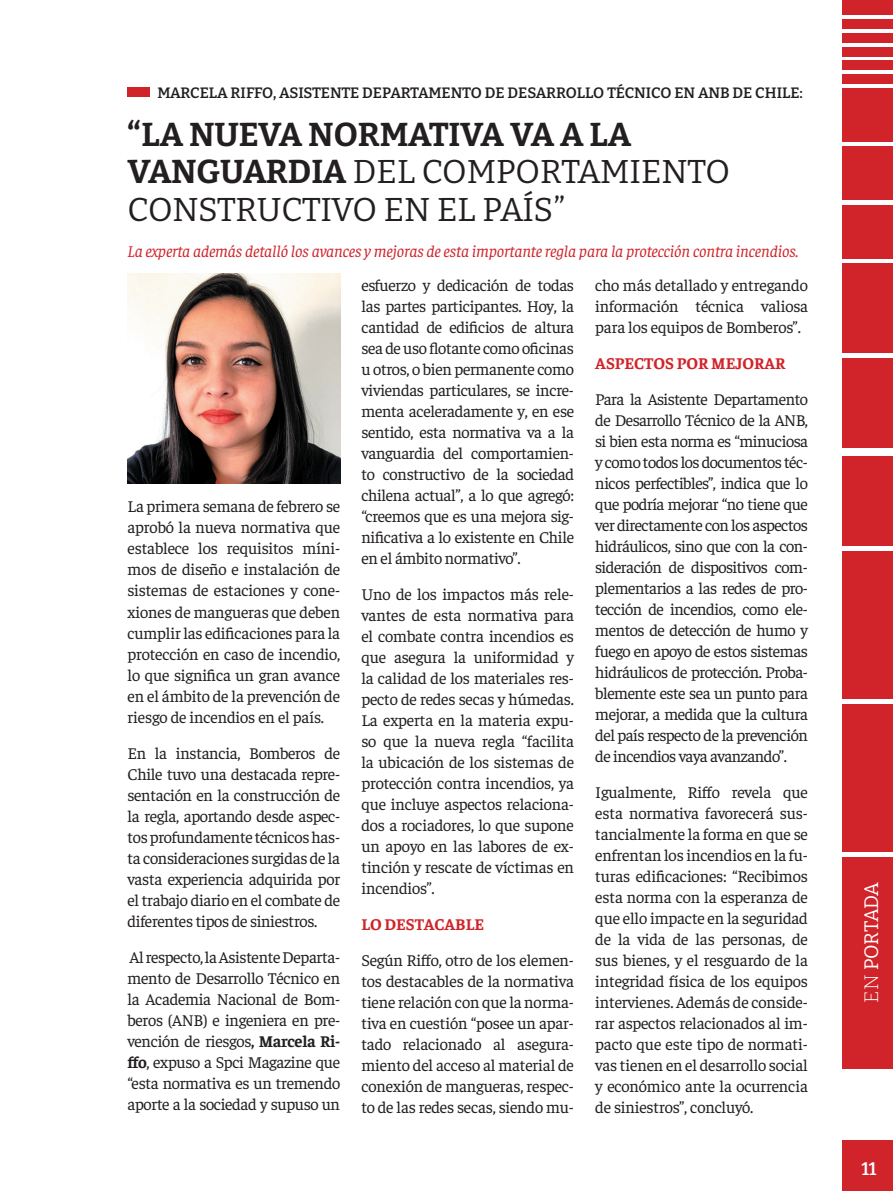
<style>
.page{position:relative;width:893px;height:1191px;background:#fff}
.page>*{position:absolute;margin:0;border:0;box-sizing:border-box;transform-origin:0 0}
.t1{font:33px/37.5px "Bitter";letter-spacing:-.02em;color:#231f20}
.t2{font:19.5px "Bitter";letter-spacing:-.025em;color:#fff}
.t3{font:600 18px "Bitter";color:#fff}
.t4{font:16.5px/21px "Faustina";letter-spacing:-.015em;color:#231f20;text-align:justify}
.t5{font:italic 16.5px "Faustina";letter-spacing:-.01em;color:#d1232a}
.t6{font:700 16.5px "Faustina";color:#d1232a}
.t7{font:600 15px "Bitter";letter-spacing:-.01em;color:#231f20}
.s1{font-weight:700}
.s2{font-weight:300}
</style>
<div class="page">
<div style="left:842px;top:1140px;width:51px;height:51px;background:#d1232a"></div>
<div style="left:842px;top:0;width:51px;height:15px;background:#d1232a"></div>
<div style="left:842px;top:19px;width:51px;height:10px;background:#d1232a"></div>
<div style="left:842px;top:33px;width:51px;height:10px;background:#d1232a"></div>
<div style="left:842px;top:47px;width:51px;height:9px;background:#d1232a"></div>
<div style="left:842px;top:61px;width:51px;height:9px;background:#d1232a"></div>
<div style="left:842px;top:74px;width:51px;height:10px;background:#d1232a"></div>
<div style="left:842px;top:88px;width:51px;height:53px;background:#d1232a"></div>
<div style="left:842px;top:147px;width:51px;height:53px;background:#d1232a"></div>
<div style="left:842px;top:205px;width:51px;height:53px;background:#d1232a"></div>
<div style="left:842px;top:264px;width:51px;height:89px;background:#d1232a"></div>
<div style="left:842px;top:358px;width:51px;height:90px;background:#d1232a"></div>
<div style="left:842px;top:456px;width:51px;height:89px;background:#d1232a"></div>
<div style="left:842px;top:551px;width:51px;height:147px;background:#d1232a"></div>
<div style="left:842px;top:704px;width:51px;height:148px;background:#d1232a"></div>
<div style="left:842px;top:857px;width:51px;height:212px;background:#d1232a"></div>
<img style="left:128px;top:273px;width:212px;height:210px">
<div style="left:128px;top:87px;width:22px;height:10px;background:#d1232a"></div>
<p class="t7" style="left:157px;top:83px;width:647px">MARCELA RIFFO, ASISTENTE DEPARTAMENTO DE DESARROLLO TÉCNICO EN ANB DE CHILE:</p>
<h1 class="t1" style="left:128px;top:115px;width:604px"><span class="s1">“LA NUEVA NORMATIVA VA A LA<br>VANGUARDIA</span> DEL COMPORTAMIENTO<br>CONSTRUCTIVO EN EL PAÍS”</h1>
<p class="t5" style="left:128px;top:241px;width:672px">La experta además detalló los avances y mejoras de esta importante regla para la protección contra incendios.</p>
<p class="t4" style="left:128px;top:495px;width:214px">La primera semana de febrero se aprobó la nueva normativa que establece los requisitos míni&shy;mos de diseño e instalación de sistemas de estaciones y cone&shy;xiones de mangueras que deben cumplir las edificaciones para la protección en caso de incendio, lo que significa un gran avance en el ámbito de la prevención de riesgo de incendios en el país.</p>
<p class="t4" style="left:128px;top:741px;width:214px">En la instancia, Bomberos de Chile tuvo una destacada repre&shy;sentación en la construcción de la regla, aportando desde aspec&shy;tos profundamente técnicos has&shy;ta consideraciones surgidas de la vasta experiencia adquirida por el trabajo diario en el combate de diferentes tipos de siniestros.</p>
<p class="t4" style="left:128px;top:945px;width:214px">Al respecto, la Asistente Departa&shy;mento de Desarrollo Técnico en la Academia Nacional de Bom&shy;beros (ANB) e ingeniera en pre&shy;vención de riesgos<span class="s1">, Marcela Ri&shy;ffo</span>, expuso a Spci Magazine que “esta normativa es un tremendo aporte a la sociedad y supuso un</p>
<p class="t4" style="left:361px;top:274px;width:214px">esfuerzo y dedicación de todas las partes participantes. Hoy, la cantidad de edificios de altura sea de uso flotante como oficinas u otros, o bien permanente como viviendas particulares, se incre&shy;menta aceleradamente y, en ese sentido, esta normativa va a la vanguardia del comportamien&shy;to constructivo de la sociedad chilena actual”, a lo que agregó: “creemos que es una mejora sig&shy;nificativa a lo existente en Chile en el ámbito normativo”.</p>
<p class="t4" style="left:361px;top:583px;width:214px">Uno de los impactos más rele&shy;vantes de esta normativa para el combate contra incendios es que asegura la uniformidad y la calidad de los materiales res&shy;pecto de redes secas y húmedas.<br>La experta en la materia expu&shy;so que la nueva regla “facilita la ubicación de los sistemas de protección contra incendios, ya que incluye aspectos relaciona&shy;dos a rociadores, lo que supone un apoyo en las labores de ex&shy;tinción y rescate de víctimas en incendios”.</p>
<p class="t6" style="left:361px;top:913px;width:124px">LO DESTACABLE</p>
<p class="t4" style="left:361px;top:949px;width:214px">Según Riffo, otro de los elemen&shy;tos destacables de la normativa tiene relación con que la norma&shy;tiva en cuestión “posee un apar&shy;tado relacionado al asegura&shy;miento del acceso al material de conexión de mangueras, respec&shy;to de las redes secas, siendo mu-</p>
<p class="t4" style="left:595px;top:274px;width:214px">cho más detallado y entregando información técnica valiosa para los equipos de Bomberos”.</p>
<p class="t6" style="left:595px;top:352px;width:192px">ASPECTOS POR MEJORAR</p>
<p class="t4" style="left:595px;top:388px;width:214px">Para la Asistente Departamento de Desarrollo Técnico de la ANB, si bien esta norma es “minuciosa y como todos los documentos téc&shy;nicos perfectibles”, indica que lo que podría mejorar “no tiene que ver directamente con los aspectos hidráulicos, sino que con la con&shy;sideración de dispositivos com&shy;plementarios a las redes de pro&shy;tección de incendios, como ele&shy;mentos de detección de humo y fuego en apoyo de estos sistemas hidráulicos de protección. Proba&shy;blemente este sea un punto para mejorar, a medida que la cultura del país respecto de la prevención de incendios vaya avanzando”.</p>
<p class="t4" style="left:595px;top:781px;width:214px">Igualmente, Riffo revela que esta normativa favorecerá sus&shy;tancialmente la forma en que se enfrentan los incendios en la fu&shy;turas edificaciones: “Recibimos esta norma con la esperanza de que ello impacte en la seguridad de la vida de las personas, de sus bienes, y el resguardo de la integridad física de los equipos intervienes. Además de conside&shy;rar aspectos relacionados al im&shy;pacto que este tipo de normati&shy;vas tienen en el desarrollo social y económico ante la ocurrencia de siniestros”, concluyó.</p>
<p class="t2" style="left:859px;top:1002px;width:122px;rotate:-90deg"><span class="s2">EN</span> PORTADA</p>
<p class="t3" style="left:861px;top:1157px;width:17px">11</p>
</div>
